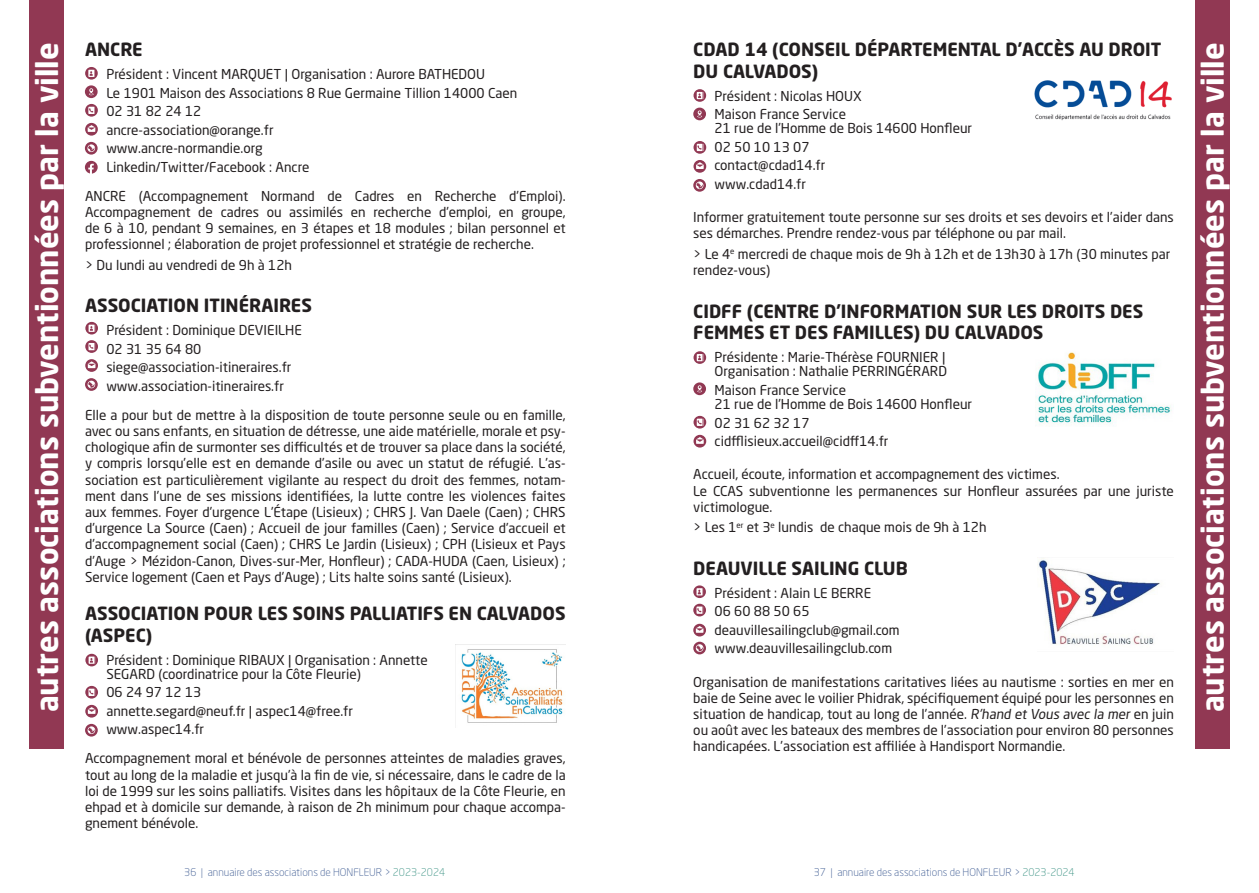
<style>
.page{position:relative;width:1259px;height:893px;background:#fff}
.page>*{position:absolute;margin:0;border:0;box-sizing:border-box;transform-origin:0 0}
.t1{font:700 30px "Neo Sans Std";color:#fff}
.t2{font:700 18px/21.6px "Neo Sans Std";color:#231f20}
.t3{font:13.5px/16.2px "Neo Sans Std";color:#231f20}
.t4{font:300 10.5px "Neo Sans Std";color:#3b5991}
.s1{color:#3c9384}
</style>
<div class="page">
<div style="left:1195px;top:0;width:34px;height:748px;background:#913853"></div>
<svg style="left:85px;top:67px;width:13px;height:13px"></svg>
<svg style="left:85px;top:322px;width:13px;height:12px"></svg>
<svg style="left:85px;top:654px;width:13px;height:12px"></svg>
<svg style="left:85px;top:104px;width:13px;height:13px"></svg>
<svg style="left:89px;top:107px;width:6px;height:7px"></svg>
<svg style="left:85px;top:340px;width:13px;height:13px"></svg>
<svg style="left:89px;top:343px;width:7px;height:7px"></svg>
<svg style="left:85px;top:686px;width:13px;height:13px"></svg>
<svg style="left:89px;top:689px;width:7px;height:7px"></svg>
<svg style="left:85px;top:123px;width:13px;height:13px"></svg>
<svg style="left:88px;top:125px;width:7px;height:7px"></svg>
<svg style="left:85px;top:359px;width:13px;height:13px"></svg>
<svg style="left:88px;top:361px;width:7px;height:7px"></svg>
<svg style="left:85px;top:705px;width:13px;height:13px"></svg>
<svg style="left:88px;top:707px;width:7px;height:7px"></svg>
<svg style="left:85px;top:161px;width:13px;height:13px"></svg>
<svg style="left:88px;top:164px;width:6px;height:10px"></svg>
<svg style="left:85px;top:142px;width:13px;height:13px"></svg>
<svg style="left:85px;top:378px;width:13px;height:13px"></svg>
<svg style="left:85px;top:724px;width:13px;height:13px"></svg>
<svg style="left:85px;top:85px;width:13px;height:13px"></svg>
<svg style="left:89px;top:88px;width:5px;height:7px"></svg>
<img style="left:455px;top:644px;width:111px;height:79px">
<svg style="left:693px;top:351px;width:13px;height:13px"></svg>
<svg style="left:693px;top:416px;width:13px;height:13px"></svg>
<svg style="left:697px;top:419px;width:7px;height:7px"></svg>
<svg style="left:693px;top:435px;width:13px;height:13px"></svg>
<svg style="left:696px;top:437px;width:7px;height:7px"></svg>
<svg style="left:693px;top:382px;width:13px;height:13px"></svg>
<svg style="left:697px;top:385px;width:5px;height:7px"></svg>
<img style="left:1035px;top:352px;width:137px;height:74px">
<img style="left:1034px;top:80px;width:138px;height:41px">
<svg style="left:693px;top:89px;width:13px;height:13px"></svg>
<svg style="left:693px;top:585px;width:13px;height:13px"></svg>
<svg style="left:693px;top:141px;width:13px;height:13px"></svg>
<svg style="left:697px;top:144px;width:7px;height:7px"></svg>
<svg style="left:693px;top:604px;width:13px;height:12px"></svg>
<svg style="left:697px;top:606px;width:6px;height:8px"></svg>
<svg style="left:693px;top:160px;width:13px;height:13px"></svg>
<svg style="left:696px;top:162px;width:7px;height:7px"></svg>
<svg style="left:693px;top:624px;width:13px;height:12px"></svg>
<svg style="left:696px;top:626px;width:7px;height:7px"></svg>
<svg style="left:693px;top:179px;width:13px;height:13px"></svg>
<svg style="left:693px;top:642px;width:13px;height:12px"></svg>
<svg style="left:693px;top:108px;width:13px;height:12px"></svg>
<svg style="left:697px;top:111px;width:5px;height:6px"></svg>
<img style="left:1037px;top:557px;width:123px;height:88px">
<div style="left:30px;top:0;width:34px;height:748px;background:#913853"></div>
<h1 class="t1" style="left:28px;top:712px;width:671px;rotate:-90deg">autres associations subventionnées par la ville</h1>
<h2 class="t2" style="left:85px;top:38px;width:59px">ANCRE</h2>
<p class="t3" style="left:106px;top:65px;width:412px;line-height:18.5px">Président : Vincent MARQUET | Organisation : Aurore BATHEDOU<br>Le 1901 Maison des Associations 8 Rue Germaine Tillion 14000 Caen 02 31 82 24 12<br>ancre-association@orange.fr<br>www.ancre-normandie.org<br>Linkedin/Twitter/Facebook : Ancre</p>
<p class="t3" style="left:85px;top:187px;width:482px;text-align:justify">ANCRE (Accompagnement Normand de Cadres en Recherche d’Emploi).<br>Accompagnement de cadres ou assimilés en recherche d’emploi, en groupe, de 6 à 10, pendant 9 semaines, en 3 étapes et 18 modules ; bilan personnel et professionnel ; élaboration de projet professionnel et stratégie de recherche.</p>
<p class="t3" style="left:85px;top:256px;width:209px">&gt; Du lundi au vendredi de 9h à 12h</p>
<h2 class="t2" style="left:85px;top:294px;width:228px">ASSOCIATION ITINÉRAIRES</h2>
<p class="t3" style="left:106px;top:321px;width:197px;line-height:18.5px">Président : Dominique DEVIEILHE<br>02 31 35 64 80 siege@association-itineraires.fr www.association-itineraires.fr</p>
<p class="t3" style="left:85px;top:406px;width:482px;text-align:justify">Elle a pour but de mettre à la disposition de toute personne seule ou en famille, avec ou sans enfants, en situation de détresse, une aide matérielle, morale et psy&shy;chologique afin de surmonter ses difficultés et de trouver sa place dans la société, y compris lorsqu’elle est en demande d’asile ou avec un statut de réfugié. L’as&shy;sociation est particulièrement vigilante au respect du droit des femmes, notam&shy;ment dans l’une de ses missions identifiées, la lutte contre les violences faites aux femmes. Foyer d’urgence L’Étape (Lisieux) ; CHRS J. Van Daele (Caen) ; CHRS d’urgence La Source (Caen) ; Accueil de jour familles (Caen) ; Service d’accueil et d’accompagnement social (Caen) ; CHRS Le Jardin (Lisieux) ; CPH (Lisieux et Pays d’Auge &gt; Mézidon-Canon, Dives-sur-Mer, Honfleur) ; CADA-HUDA (Caen, Lisieux) ; Service logement (Caen et Pays d’Auge) ; Lits halte soins santé (Lisieux).</p>
<h2 class="t2" style="left:85px;top:602px;width:482px">ASSOCIATION POUR LES SOINS PALLIATIFS EN CALVADOS (ASPEC)</h2>
<p class="t3" style="left:106px;top:652px;width:323px;line-height:14.2px">Président : Dominique RIBAUX | Organisation : Annette<br>SEGARD (coordinatrice pour la Côte Fleurie)</p>
<p class="t3" style="left:106px;top:683px;width:248px;line-height:18.5px">06 24 97 12 13<br>annette.segard@neuf.fr | aspec14@free.fr www.aspec14.fr</p>
<p class="t3" style="left:85px;top:750px;width:482px;text-align:justify">Accompagnement moral et bénévole de personnes atteintes de maladies graves, tout au long de la maladie et jusqu’à la fin de vie, si nécessaire, dans le cadre de la loi de 1999 sur les soins palliatifs. Visites dans les hôpitaux de la Côte Fleurie, en ehpad et à domicile sur demande, à raison de 2h minimum pour chaque accompa&shy;gnement bénévole.</p>
<h2 class="t2" style="left:693px;top:38px;width:469px">CDAD 14 (CONSEIL DÉPARTEMENTAL D’ACCÈS AU DROIT<br>DU CALVADOS)</h2>
<p class="t3" style="left:714px;top:86px;width:149px;line-height:18.5px">Président : Nicolas HOUX<br>Maison France Service</p>
<p class="t3" style="left:714px;top:119px;width:259px;line-height:18.5px">21 rue de l’Homme de Bois 14600 Honfleur<br>02 50 10 13 07<br>contact@cdad14.fr<br>www.cdad14.fr</p>
<p class="t3" style="left:693px;top:209px;width:482px">Informer gratuitement toute personne sur ses droits et ses devoirs et l’aider dans ses démarches. Prendre rendez-vous par téléphone ou par mail.</p>
<p class="t3" style="left:693px;top:246px;width:478px">&gt; Le 4<sup>e</sup> mercredi de chaque mois de 9h à 12h et de 13h30 à 17h (30 minutes par rendez-vous)</p>
<h2 class="t2" style="left:693px;top:300px;width:451px">CIDFF (CENTRE D’INFORMATION SUR LES DROITS DES<br>FEMMES ET DES FAMILLES) DU CALVADOS</h2>
<p class="t3" style="left:714px;top:350px;width:234px;line-height:14.2px">Présidente : Marie-Thérèse FOURNIER |<br>Organisation : Nathalie PERRINGÉRARD</p>
<p class="t3" style="left:714px;top:383px;width:259px;line-height:14.2px">Maison France Service<br>21 rue de l’Homme de Bois 14600 Honfleur</p>
<p class="t3" style="left:714px;top:413px;width:175px;line-height:18.5px">02 31 62 32 17 cidfflisieux.accueil@cidff14.fr</p>
<p class="t3" style="left:693px;top:466px;width:482px">Accueil, écoute, information et accompagnement des victimes.<br>Le CCAS subventionne les permanences sur Honfleur assurées par une juriste victimologue.</p>
<p class="t3" style="left:693px;top:519px;width:295px">&gt; Les 1<sup>er</sup> et 3<sup>e</sup> lundis de chaque mois de 9h à 12h</p>
<h2 class="t2" style="left:693px;top:557px;width:216px">DEAUVILLE SAILING CLUB</h2>
<p class="t3" style="left:714px;top:583px;width:187px;line-height:18.5px">Président : Alain LE BERRE<br>06 60 88 50 65 deauvillesailingclub@gmail.com www.deauvillesailingclub.com</p>
<p class="t3" style="left:693px;top:673px;width:482px;text-align:justify">Organisation de manifestations caritatives liées au nautisme : sorties en mer en baie de Seine avec le voilier Phidrak, spécifiquement équipé pour les personnes en situation de handicap, tout au long de l’année. R’hand et Vous avec la mer en juin ou août avec les bateaux des membres de l’association pour environ 80 personnes handicapées. L’association est affiliée à Handisport Normandie.</p>
<p class="t4" style="left:184px;top:866px;width:262px">36 | annuaire des associations de HONFLEUR &gt; <span class="s1">2023-2024</span></p>
<p class="t4" style="left:814px;top:866px;width:262px">37 | annuaire des associations de HONFLEUR &gt; <span class="s1">2023-2024</span></p>
<h1 class="t1" style="left:1193px;top:712px;width:671px;rotate:-90deg">autres associations subventionnées par la ville</h1>
</div>
